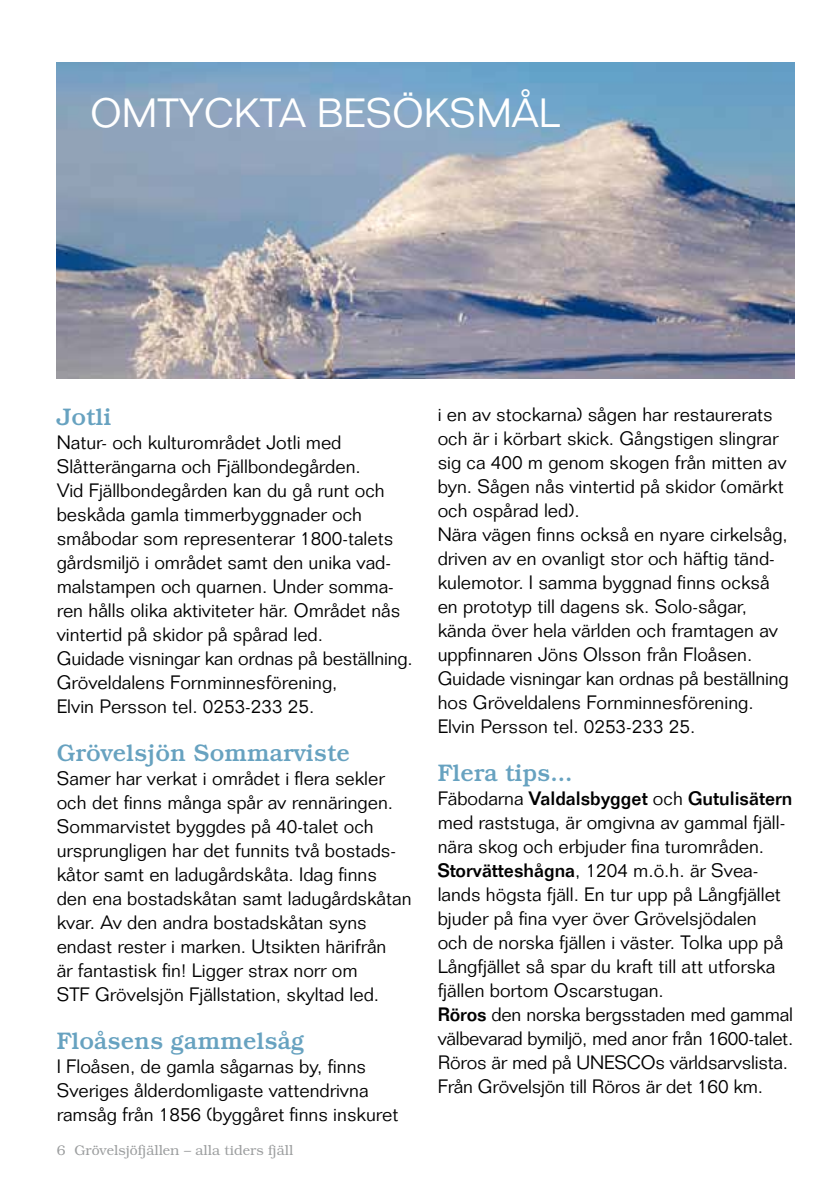
<style>
.page{position:relative;width:840px;height:1191px;background:#fff}
.page>*{position:absolute;margin:0;border:0;box-sizing:border-box;transform-origin:0 0}
.t1{font:300 40px "Folio";color:#fff}
.t2{font:500 24px "Bookman";color:#67a2c0}
.t3{font:300 19px/24px "Folio";color:#000}
.t4{font:300 14px "Bookman";color:#9c9e9f}
.s1{font-weight:500}
</style>
<div class="page">
<img style="left:57px;top:62px;width:737px;height:316px">
<h1 class="t1" style="left:91px;top:89px;width:253px">Omtyc kta besö</h1>
<h1 class="t1" style="left:423px;top:89px;width:124px">ksmål</h1>
<p class="t2" style="left:57px;top:403px;width:56px">Jotli</p>
<p class="t3" style="left:57px;top:430px;width:357px">Natur- och kulturområdet Jotli med Slåtterängarna och Fjällbondegården.<br>Vid Fjällbondegården kan du gå runt och beskåda gamla timmerbyggnader och småbodar som representerar 1800-talets gårdsmiljö i området samt den unika vad&shy;malstampen och quarnen. Under somma&shy;ren hålls olika aktiviteter här. Området nås vintertid på skidor på spårad led.<br>Guidade visningar kan ordnas på beställning.<br>Gröveldalens Fornminnesförening,<br>Elvin Persson tel. 0253-233 25.</p>
<p class="t2" style="left:57px;top:739px;width:294px">Grövelsjön Sommarviste</p>
<p class="t3" style="left:57px;top:766px;width:356px">Samer har verkat i området i flera sekler och det finns många spår av rennäringen.<br>Sommarvistet byggdes på 40-talet och ursprungligen har det funnits två bostads&shy;kåtor samt en ladugårdskåta. Idag finns den ena bostadskåtan samt ladugårdskåtan kvar. Av den andra bostadskåtan syns endast rester i marken. Utsikten härifrån<br>är fantastisk fin! Ligger strax norr om<br>STF Grövelsjön Fjällstation, skyltad led.</p>
<p class="t2" style="left:57px;top:1027px;width:249px">Floåsens gammelsåg</p>
<p class="t3" style="left:57px;top:1054px;width:343px">I Floåsen, de gamla sågarnas by, finns<br>Sveriges ålderdomligaste vattendrivna ramsåg från 1856 (byggåret finns inskuret</p>
<p class="t4" style="left:57px;top:1142px;width:238px">6 Grövelsjöfjällen – alla tiders fjäll</p>
<p class="t3" style="left:437px;top:402px;width:352px">i en av stockarna) sågen har restaurerats och är i körbart skick. Gångstigen slingrar sig ca 400 m genom skogen från mitten av byn. Sågen nås vintertid på skidor (omärkt och ospårad led).<br>Nära vägen finns också en nyare cirkelsåg, driven av en ovanligt stor och häftig tänd&shy;kulemotor. I samma byggnad finns också en prototyp till dagens sk. Solo-sågar, kända över hela världen och framtagen av uppfinnaren Jöns Olsson från Floåsen.<br>Guidade visningar kan ordnas på beställning hos Gröveldalens Fornminnesförening.<br>Elvin Persson tel. 0253-233 25.</p>
<p class="t2" style="left:437px;top:759px;width:136px">Flera tips...</p>
<p class="t3" style="left:437px;top:786px;width:357px">Fäbodarna <span class="s1">Valdalsbygget</span> och <span class="s1">Gutulisätern </span>med raststuga, är omgivna av gammal fjäll&shy;nära skog och erbjuder fina turområden.<br><span class="s1">Storvätteshågna</span>, 1204 m.ö.h. är Svea&shy;lands högsta fjäll. En tur upp på Långfjället bjuder på fina vyer över Grövelsjödalen<br>och de norska fjällen i väster. Tolka upp på Långfjället så spar du kraft till att utforska fjällen bortom Oscarstugan.<br><span class="s1">Röros</span> den norska bergsstaden med gammal välbevarad bymiljö, med anor från 1600-talet.<br>Röros är med på UNESCOs världsarvslista.<br>Från Grövelsjön till Röros är det 160 km.</p>
</div>
